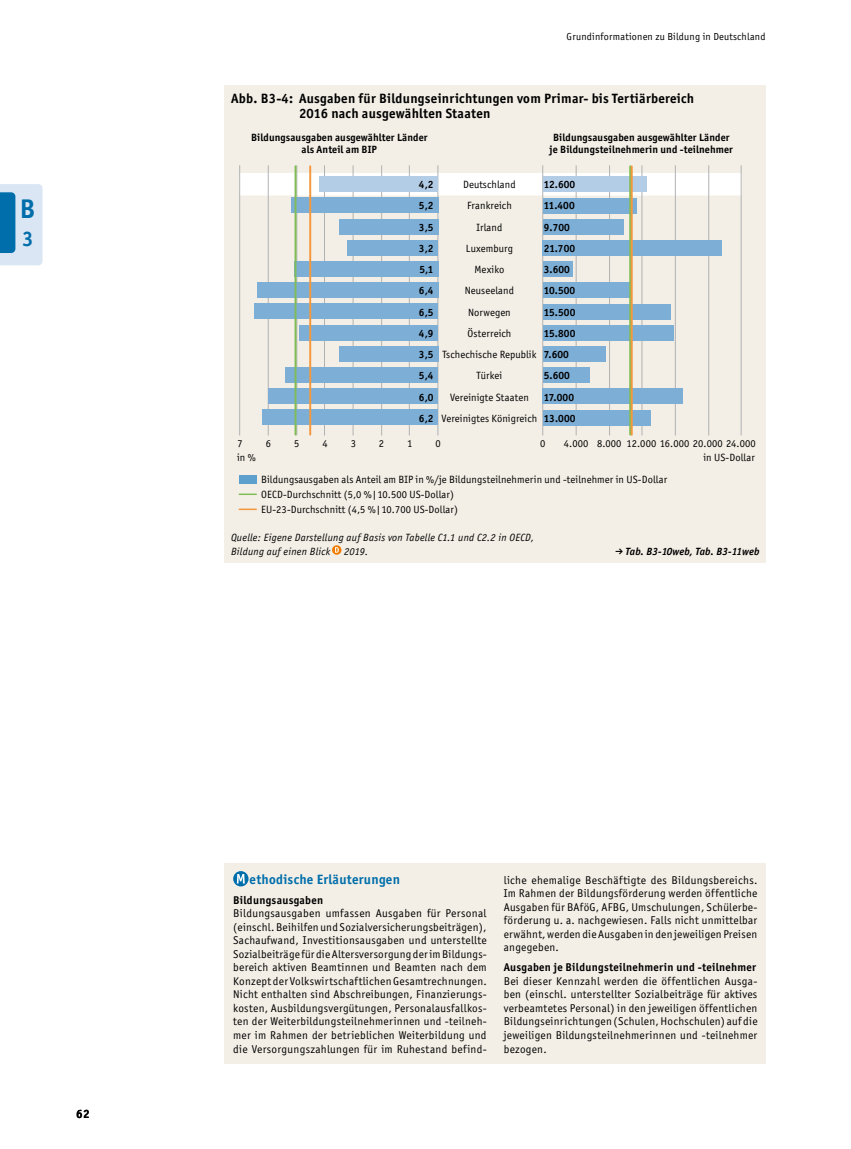
<style>
.page{position:relative;width:851px;height:1149px;background:#fff}
.page>*{position:absolute;margin:0;border:0;box-sizing:border-box;transform-origin:0 0}
.t1{font:700 27px "Officina Sans";color:#006eab}
.t2{font:700 21px "Officina Sans";color:#006eab}
.t3{font:700 13.5px/15px "Officina Sans";letter-spacing:.02em;color:#000}
.t4{font:700 13.5px "Officina Sans";letter-spacing:.02em;color:#006eab}
.t5{font:700 12px "Officina Sans";color:#000}
.t6{font:11.25px/13.5px "Officina Sans";letter-spacing:.025em;color:#000;text-align:justify}
.t7{font:700 11.25px "Officina Sans";letter-spacing:.025em;color:#000}
.t8{font:10.5px/21.3px "Officina Sans";letter-spacing:.01em;color:#000;text-align:center}
.t9{font:700 10.5px/21.3px "Officina Sans";letter-spacing:.01em;color:#000;text-align:justify}
.t10{font:italic 10.5px/13.5px "Officina Sans";letter-spacing:.025em;color:#000}
.t11{font:italic 700 10.5px "Officina Sans";letter-spacing:.015em;color:#000}
.t12{font:10.2px "Officina Sans";letter-spacing:.02em;color:#000}
</style>
<div class="page">
<div style="left:225px;top:85px;width:540px;height:477px;background:#f3efe6"></div>
<div style="left:240px;top:173px;width:501px;height:22px;background:#fff"></div>
<svg style="left:239px;top:493px;width:17px;height:2px"></svg>
<svg style="left:239px;top:508px;width:17px;height:2px"></svg>
<hr style="left:437px;top:165px;width:1px;height:270px;background:#b1b2b3">
<hr style="left:409px;top:165px;width:1px;height:270px;background:#b1b2b3">
<hr style="left:381px;top:165px;width:1px;height:270px;background:#b1b2b3">
<hr style="left:352px;top:165px;width:1px;height:270px;background:#b1b2b3">
<hr style="left:324px;top:165px;width:1px;height:270px;background:#b1b2b3">
<hr style="left:296px;top:165px;width:1px;height:270px;background:#b1b2b3">
<hr style="left:268px;top:165px;width:1px;height:270px;background:#b1b2b3">
<hr style="left:239px;top:165px;width:1px;height:270px;background:#b1b2b3">
<hr style="left:740px;top:165px;width:1px;height:270px;background:#b1b2b3">
<hr style="left:708px;top:165px;width:1px;height:270px;background:#b1b2b3">
<hr style="left:674px;top:165px;width:1px;height:270px;background:#b1b2b3">
<hr style="left:641px;top:165px;width:1px;height:270px;background:#b1b2b3">
<hr style="left:609px;top:165px;width:1px;height:270px;background:#b1b2b3">
<hr style="left:575px;top:165px;width:1px;height:270px;background:#b1b2b3">
<hr style="left:542px;top:165px;width:1px;height:270px;background:#b1b2b3">
<div style="left:319px;top:176px;width:119px;height:16px;background:#b4cde7"></div>
<div style="left:291px;top:198px;width:147px;height:15px;background:#7daed6"></div>
<div style="left:339px;top:219px;width:99px;height:15px;background:#7daed6"></div>
<div style="left:347px;top:240px;width:91px;height:15px;background:#7daed6"></div>
<div style="left:294px;top:261px;width:144px;height:15px;background:#7daed6"></div>
<div style="left:257px;top:282px;width:181px;height:16px;background:#7daed6"></div>
<div style="left:254px;top:304px;width:184px;height:15px;background:#7daed6"></div>
<div style="left:299px;top:325px;width:139px;height:15px;background:#7daed6"></div>
<div style="left:339px;top:346px;width:99px;height:15px;background:#7daed6"></div>
<div style="left:285px;top:367px;width:153px;height:15px;background:#7daed6"></div>
<div style="left:268px;top:388px;width:170px;height:16px;background:#7daed6"></div>
<div style="left:263px;top:410px;width:175px;height:15px;background:#7daed6"></div>
<div style="left:542px;top:177px;width:104px;height:15px;background:#b4cde7"></div>
<div style="left:542px;top:198px;width:94px;height:15px;background:#7daed6"></div>
<div style="left:542px;top:219px;width:81px;height:15px;background:#7daed6"></div>
<div style="left:542px;top:240px;width:179px;height:15px;background:#7daed6"></div>
<div style="left:542px;top:261px;width:30px;height:16px;background:#7daed6"></div>
<div style="left:542px;top:282px;width:87px;height:16px;background:#7daed6"></div>
<div style="left:542px;top:304px;width:128px;height:15px;background:#7daed6"></div>
<div style="left:542px;top:325px;width:131px;height:15px;background:#7daed6"></div>
<div style="left:542px;top:346px;width:63px;height:15px;background:#7daed6"></div>
<div style="left:542px;top:367px;width:47px;height:15px;background:#7daed6"></div>
<div style="left:542px;top:388px;width:141px;height:16px;background:#7daed6"></div>
<div style="left:542px;top:410px;width:108px;height:15px;background:#7daed6"></div>
<hr style="left:294px;top:166px;width:2px;height:268px;background:#81bd57">
<hr style="left:309px;top:166px;width:2px;height:268px;background:#f4983e">
<hr style="left:629px;top:166px;width:2px;height:268px;background:#81bd57">
<hr style="left:630px;top:166px;width:2px;height:268px;background:#f4983e">
<div style="left:239px;top:475px;width:17px;height:9px;background:#5ea0cd"></div>
<svg style="left:332px;top:545px;width:9px;height:9px"></svg>
<svg style="left:335px;top:547px;width:4px;height:5px"></svg>
<svg style="left:0;top:184px;width:43px;height:81px;background:#a0c6df"></svg>
<div style="left:225px;top:863px;width:540px;height:200px;background:#f3efe6"></div>
<svg style="left:233px;top:870px;width:15px;height:16px"></svg>
<svg style="left:237px;top:873px;width:8px;height:10px"></svg>
<h1 class="t1" style="left:20px;top:191px;width:17px">B</h1>
<h2 class="t2" style="left:22px;top:226px;width:13px">3</h2>
<p class="t5" style="left:76px;top:1105px;width:15px">62</p>
<p class="t12" style="left:566px;top:30px;width:200px">Grundinformationen zu Bildung in Deutschland</p>
<p class="t3" style="left:299px;top:90px;width:396px;text-indent:-68px">Abb. B3-4: Ausgaben für Bildungseinrichtungen vom Primar- bis Tertiärbereich<br>2016 nach ausgewählten Staaten</p>
<p class="t9" style="left:251px;top:126px;width:178px">Bildungsausgaben ausgewählter Länder</p>
<p class="t9" style="left:553px;top:126px;width:178px">Bildungsausgaben ausgewählter Länder</p>
<p class="t9" style="left:301px;top:138px;width:77px">als Anteil am BIP</p>
<p class="t9" style="left:549px;top:138px;width:185px">je Bildungsteilnehmerin und -teilnehmer</p>
<p class="t9" style="left:419px;top:174px;width:16px">4,2<br>5,2<br>3,5<br>3,2<br>5,1<br>6,4<br>6,5<br>4,9<br>3,5<br>5,4<br>6,0<br>6,2</p>
<p class="t8" style="left:463px;top:174px;width:54px">Deutschland</p>
<p class="t9" style="left:543px;top:174px;width:33px;text-align:left">12.600<br>11.400<br>9.700<br>21.700<br>3.600<br>10.500<br>15.500<br>15.800<br>7.600<br>5.600<br>17.000<br>13.000</p>
<p class="t8" style="left:441px;top:195px;width:97px">Frankreich<br>Irland<br>Luxemburg<br>Mexiko<br>Neuseeland<br>Norwegen<br>Österreich<br>Tschechische Republik<br>Türkei<br>Vereinigte Staaten<br>Vereinigtes Königreich</p>
<p class="t8" style="left:237px;top:432px;width:7px">7</p>
<p class="t8" style="left:266px;top:432px;width:7px">6</p>
<p class="t8" style="left:294px;top:432px;width:7px">5</p>
<p class="t8" style="left:322px;top:432px;width:7px">4</p>
<p class="t8" style="left:350px;top:432px;width:7px">3</p>
<p class="t8" style="left:379px;top:432px;width:7px">2</p>
<p class="t8" style="left:407px;top:432px;width:7px">1</p>
<p class="t8" style="left:435px;top:432px;width:7px">0</p>
<p class="t8" style="left:540px;top:432px;width:7px">0</p>
<p class="t8" style="left:563px;top:432px;width:193px">4.000 8.000 12.000 16.000 20.000 24.000</p>
<p class="t8" style="left:237px;top:446px;width:20px">in %</p>
<p class="t8" style="left:703px;top:446px;width:53px">in US-Dollar</p>
<p class="t8" style="left:261px;top:472px;width:407px;line-height:15px;text-align:left">Bildungsausgaben als Anteil am BIP in %/je Bildungsteilnehmerin und -teilnehmer in US-Dollar<br>OECD-Durchschnitt (5,0 %|10.500 US-Dollar)<br>EU-23-Durchschnitt (4,5 %|10.700 US-Dollar)</p>
<p class="t10" style="left:231px;top:531px;width:305px">Quelle: Eigene Darstellung auf Basis von Tabelle C1.1 und C2.2 in OECD,<br>Bildung auf einen Blick</p>
<p class="t10" style="left:344px;top:544px;width:26px">2019.</p>
<p class="t11" style="left:625px;top:544px;width:135px">Tab. B3-10web, Tab. B3-11web</p>
<p class="t4" style="left:249px;top:870px;width:152px">ethodische Erläuterungen</p>
<h5 class="t7" style="left:233px;top:892px;width:91px">Bildungsausgaben</h5>
<p class="t6" style="left:233px;top:906px;width:255px">Bildungsausgaben umfassen Ausgaben für Personal (einschl. Beihilfen und Sozialversicherungsbeiträgen), Sachaufwand, Investitionsausgaben und unterstellte Sozialbeiträgefür die Altersversorgung der im Bildungs&shy;bereich aktiven Beamtinnen und Beamten nach dem Konzept der Volkswirtschaftlichen Gesamtrechnungen.<br>Nicht enthalten sind Abschreibungen, Finanzierungs&shy;kosten, Ausbildungsvergütungen, Personalausfallkos&shy;ten der Weiterbildungsteilnehmer innen und -teilneh&shy;mer im Rahmen der betrieblichen Weiterbildung und die Versorgungszahlungen für im Ruhestand befind-</p>
<p class="t6" style="left:503px;top:872px;width:255px">liche ehemalige Beschäftigte des Bildungsbereichs.<br>Im Rahmen der Bildungsförderung werden öffentliche Ausgaben für BAföG, AFBG, Umschulungen, Schülerbe&shy;förderung u. a. nachgewiesen. Falls nicht unmittelbar erwähnt, werden die Ausgaben in den jeweiligen Preisen angegeben.</p>
<h5 class="t7" style="left:503px;top:960px;width:254px">Ausgaben je Bildungsteilnehmerin und -teilnehmer</h5>
<p class="t6" style="left:503px;top:974px;width:255px">Bei dieser Kennzahl werden die öffentlichen Ausga&shy;ben (einschl. unterstellter Sozialbeiträge für aktives verbeamtetes Personal) in den jeweiligen öffentlichen Bildungseinr ichtungen (Schulen, Hochschulen) auf die jeweiligen Bildungsteilnehmer innen und -teilnehmer bezogen.</p>
</div>
